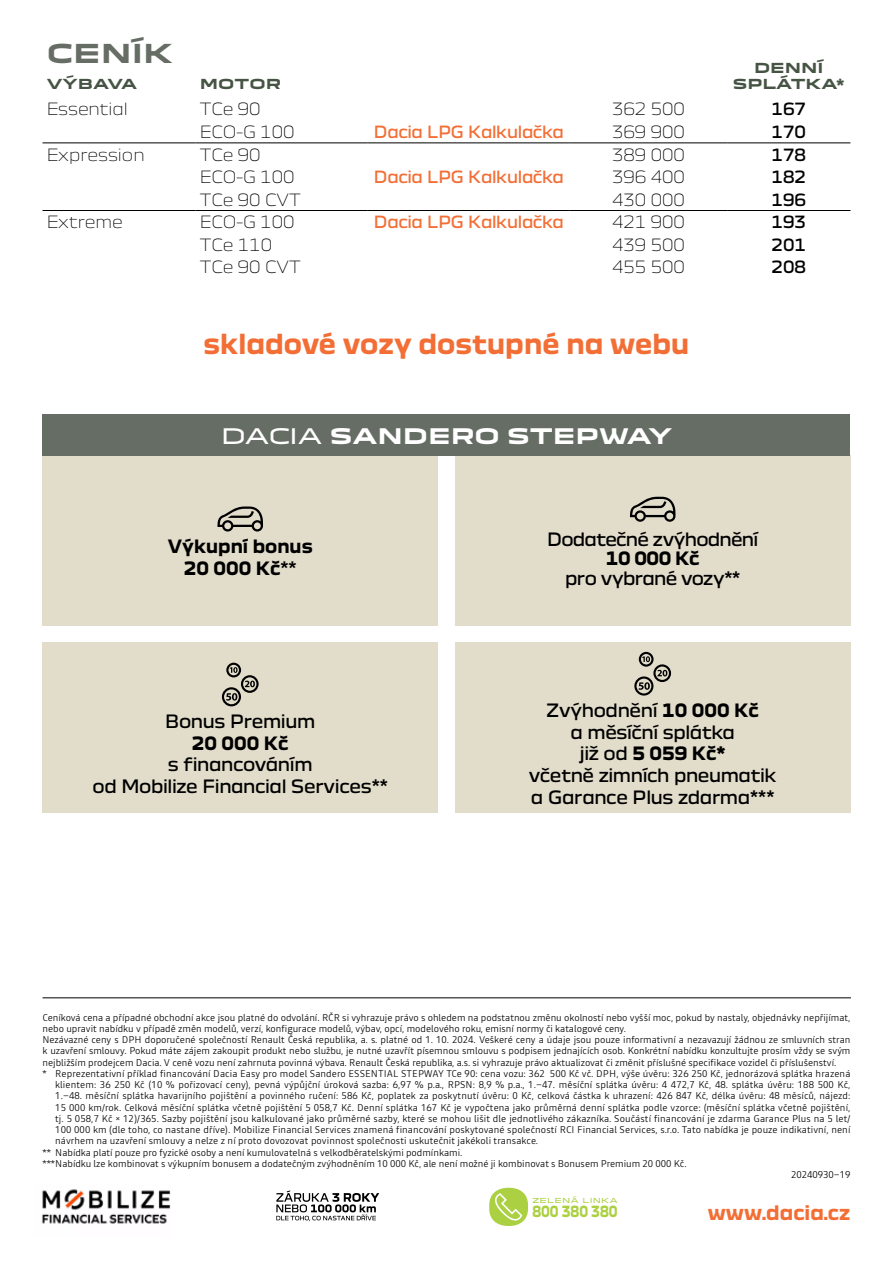
<style>
.page{position:relative;width:893px;height:1263px;background:#fff}
.page>*{position:absolute;margin:0;border:0;box-sizing:border-box;transform-origin:0 0}
.t1{font:700 27px "Dacia Block";color:#f36e35}
.t2{font:700 25.5px "Dacia Block Extended";color:#666d64}
.t3{font:700 21px "Dacia Block Extended";color:#fff}
.t4{font:700 19.5px "Dacia Block";color:#f36e35}
.t5{font:18px/21.6px "Dacia Block";letter-spacing:-.025em;color:#000;text-align:center}
.t6{font:700 18px/21.6px "Dacia Block";color:#000;text-align:center}
.t7{font:300 16.5px "Dacia Block";color:#000}
.t8{font:16.5px "Dacia Block";letter-spacing:-.02em;color:#f36e35}
.t9{font:16.5px "Dacia Block";color:#000}
.t10{font:700 15px "Dacia Block";color:#abd041;scale:.83 1}
.t11{font:700 13.5px "Dacia Block Extended";color:#465444}
.t12{font:300 9.75px "Read";color:#000}
.t13{font:6.75px "Dacia Block Extended";letter-spacing:.055em;color:#abd041}
.s1{font-weight:400}
.s2{font-weight:700}
</style>
<div class="page">
<hr style="left:43px;top:997px;width:808px;height:1px;background:#000">
<hr style="left:43px;top:142px;width:153px;height:1px;background:#000">
<hr style="left:196px;top:142px;width:172px;height:1px;background:#000">
<hr style="left:368px;top:142px;width:202px;height:1px;background:#000">
<hr style="left:570px;top:142px;width:157px;height:1px;background:#000">
<hr style="left:727px;top:142px;width:123px;height:1px;background:#000">
<hr style="left:43px;top:210px;width:153px;height:1px;background:#000">
<hr style="left:196px;top:210px;width:172px;height:1px;background:#000">
<hr style="left:368px;top:210px;width:202px;height:1px;background:#000">
<hr style="left:570px;top:210px;width:157px;height:1px;background:#000">
<hr style="left:727px;top:210px;width:123px;height:1px;background:#000">
<svg style="left:489px;top:1188px;width:39px;height:38px"></svg>
<svg style="left:276px;top:1190px;width:103px;height:31px"></svg>
<img style="left:42px;top:1189px;width:128px;height:35px">
<div style="left:43px;top:456px;width:395px;height:170px;background:#e2ddcb"></div>
<svg style="left:217px;top:506px;width:46px;height:25px"></svg>
<div style="left:455px;top:456px;width:395px;height:170px;background:#e2ddcb"></div>
<svg style="left:630px;top:497px;width:46px;height:25px"></svg>
<div style="left:43px;top:414px;width:807px;height:42px;background:#666d64"></div>
<div style="left:43px;top:643px;width:395px;height:170px;background:#e2ddcb"></div>
<svg style="left:222px;top:663px;width:37px;height:43px"></svg>
<div style="left:455px;top:643px;width:395px;height:170px;background:#e2ddcb"></div>
<svg style="left:634px;top:652px;width:37px;height:43px"></svg>
<h2 class="t2" style="left:47px;top:39px;width:128px">CENÍK</h2>
<h3 class="t11" style="left:754px;top:61px;width:15px">DENNÍ</h3>
<h3 class="t11" style="left:47px;top:77px;width:92px">VÝBAVA</h3>
<h3 class="t11" style="left:200px;top:77px;width:83px">MOTOR</h3>
<h3 class="t11" style="left:733px;top:77px;width:113px">SPLÁTKA*</h3>
<h3 class="t7" style="left:47px;top:96px;width:83px">Essential</h3>
<h3 class="t7" style="left:200px;top:96px;width:62px">TCe 90</h3>
<h3 class="t7" style="left:612px;top:96px;width:74px">362 500</h3>
<h3 class="t9" style="left:772px;top:96px;width:36px">167</h3>
<h3 class="t7" style="left:200px;top:119px;width:96px">ECO-G 100</h3>
<h3 class="t8" style="left:374px;top:118px;width:192px">Dacia LPG Kalkulačka</h3>
<h3 class="t7" style="left:612px;top:119px;width:74px">369 900</h3>
<h3 class="t9" style="left:772px;top:118px;width:36px">170</h3>
<h3 class="t7" style="left:47px;top:142px;width:99px">Expression</h3>
<h3 class="t7" style="left:200px;top:142px;width:62px">TCe 90</h3>
<h3 class="t7" style="left:612px;top:142px;width:74px">389 000</h3>
<h3 class="t9" style="left:772px;top:141px;width:36px">178</h3>
<h3 class="t7" style="left:200px;top:164px;width:96px">ECO-G 100</h3>
<h3 class="t8" style="left:374px;top:164px;width:192px">Dacia LPG Kalkulačka</h3>
<h3 class="t7" style="left:612px;top:164px;width:74px">396 400</h3>
<h3 class="t9" style="left:772px;top:164px;width:36px">182</h3>
<h3 class="t7" style="left:200px;top:186px;width:102px">TCe 90 CVT</h3>
<h3 class="t7" style="left:612px;top:186px;width:74px">430 000</h3>
<h3 class="t9" style="left:772px;top:186px;width:36px">196</h3>
<h3 class="t7" style="left:47px;top:209px;width:78px">Extreme</h3>
<h3 class="t7" style="left:200px;top:209px;width:96px">ECO-G 100</h3>
<h3 class="t8" style="left:374px;top:209px;width:192px">Dacia LPG Kalkulačka</h3>
<h3 class="t7" style="left:612px;top:209px;width:74px">421 900</h3>
<h3 class="t9" style="left:772px;top:209px;width:36px">193</h3>
<h3 class="t7" style="left:200px;top:231px;width:74px">TCe 110</h3>
<h3 class="t7" style="left:612px;top:231px;width:74px">439 500</h3>
<h3 class="t9" style="left:772px;top:231px;width:36px">201</h3>
<h3 class="t7" style="left:200px;top:254px;width:102px">TCe 90 CVT</h3>
<h3 class="t7" style="left:612px;top:254px;width:74px">455 500</h3>
<h3 class="t9" style="left:772px;top:254px;width:36px">208</h3>
<h1 class="t1" style="left:204px;top:329px;width:487px">skladové vozy dostupné na webu</h1>
<h3 class="t3" style="left:221px;top:425px;width:157px"><span class="s1">DACIA</span> SANDERO</h3>
<h3 class="t3" style="left:507px;top:425px;width:167px">STE PWAY</h3>
<h3 class="t6" style="left:168px;top:536px;width:146px">Výkupní bonus<br>20 000 Kč<span class="s1">**</span></h3>
<h3 class="t5" style="left:547px;top:528px;width:213px">Dodatečné zvýhodnění</h3>
<h3 class="t6" style="left:606px;top:548px;width:95px">10 000 Kč</h3>
<h3 class="t5" style="left:565px;top:567px;width:176px">pro vybrané vozy**</h3>
<h3 class="t5" style="left:165px;top:711px;width:152px">Bonus Premium</h3>
<h3 class="t6" style="left:192px;top:732px;width:98px">20 000 Kč</h3>
<h3 class="t5" style="left:93px;top:754px;width:297px">s financováním<br>od Mobilize Financial Services**</h3>
<h3 class="t5" style="left:529px;top:700px;width:249px">Zvýhodnění <span class="s2">10 000 Kč<br></span>a měsíční splátka<br>již od <span class="s2">5 059 Kč*<br></span>včetně zimních pneumatik a Garance Plus zdarma***</h3>
<p class="t12" style="left:43px;top:1010px;width:809px">Ceníková cena a případné obchodní akce jsou platné do odvolání. RČR si vyhrazuje právo s ohledem na podstatnou změnu okolností nebo vyšší moc, pokud by nastaly, objednávky nepřijímat,</p>
<p class="t12" style="left:43px;top:1022px;width:585px">nebo upravit nabídku v případě změn modelů, verzí, konfigurace modelů, výbav, opcí, modelového roku, emisní normy či katalogové ceny.</p>
<p class="t12" style="left:43px;top:1033px;width:809px">Nezávazné ceny s DPH doporučené společností Renault Česká republika, a. s. platné od 1. 10. 2024. Veškeré ceny a údaje jsou pouze informativní a nezavazují žádnou ze smluvních stran</p>
<p class="t12" style="left:43px;top:1044px;width:809px">k uzavření smlouvy. Pokud máte zájem zakoupit produkt nebo službu, je nutné uzavřít písemnou smlouvu s podpisem jednajících osob. Konkrétní nabídku konzultujte prosím vždy se svým</p>
<p class="t12" style="left:43px;top:1055px;width:795px">nejbližším prodejcem Dacia. V ceně vozu není zahrnuta povinná výbava. Renault Česká republika, a.s. si vyhrazuje právo aktualizovat či změnit příslušné specifikace vozidel či příslušenství.</p>
<p class="t12" style="left:43px;top:1067px;width:809px">* Reprezentativní příklad financování Dacia Easy pro model Sandero ESSENTIAL STEPWAY TCe 90: cena vozu: 362 500 Kč vč. DPH, výše úvěru: 326 250 Kč, jednorázová splátka hrazená</p>
<p class="t12" style="left:55px;top:1078px;width:797px">klientem: 36 250 Kč (10 % pořizovací ceny), pevná výpůjční úroková sazba: 6,97 % p.a., RPSN: 8,9 % p.a., 1.–47. měsíční splátka úvěru: 4 472,7 Kč, 48. splátka úvěru: 188 500 Kč,</p>
<p class="t12" style="left:55px;top:1089px;width:797px">1.–48. měsíční splátka havarijního pojištění a povinného ručení: 586 Kč, poplatek za poskytnutí úvěru: 0 Kč, celková částka k uhrazení: 426 847 Kč, délka úvěru: 48 měsíců, nájezd:</p>
<p class="t12" style="left:55px;top:1100px;width:797px">15 000 km/rok. Celková měsíční splátka včetně pojištění 5 058,7 Kč. Denní splátka 167 Kč je vypočtena jako průměrná denní splátka podle vzorce: (měsíční splátka včetně pojištění,</p>
<p class="t12" style="left:55px;top:1112px;width:797px">tj. 5 058,7 Kč × 12)/365. Sazby pojištění jsou kalkulované jako průměrné sazby, které se mohou lišit dle jednotlivého zákazníka. Součástí financování je zdarma Garance Plus na 5 let/</p>
<p class="t12" style="left:55px;top:1123px;width:797px">100 000 km (dle toho, co nastane dříve). Mobilize Financial Services znamená financování poskytované společností RCI Financial Services, s.r.o. Tato nabídka je pouze indikativní, není</p>
<p class="t12" style="left:55px;top:1134px;width:484px">návrhem na uzavření smlouvy a nelze z ní proto dovozovat povinnost společnosti uskutečnit jakékoli transakce.</p>
<p class="t12" style="left:43px;top:1145px;width:421px">** Nabídka platí pouze pro fyzické osoby a není kumulovatelná s velkodběratelskými podmínkami.</p>
<p class="t12" style="left:43px;top:1157px;width:646px">***Nabídku lze kombinovat s výkupním bonusem a dodatečným zvýhodněním 10 000 Kč, ale není možné ji kombinovat s Bonusem Premium 20 000 Kč.</p>
<p class="t12" style="left:791px;top:1168px;width:61px">20240930–19</p>
<p class="t13" style="left:532px;top:1195px;width:87px">ZELENÁ LINKA</p>
<h3 class="t10" style="left:532px;top:1203px;width:104px">800 380 380</h3>
<h3 class="t4" style="left:708px;top:1202px;width:144px">www.dacia.cz</h3>
</div>
